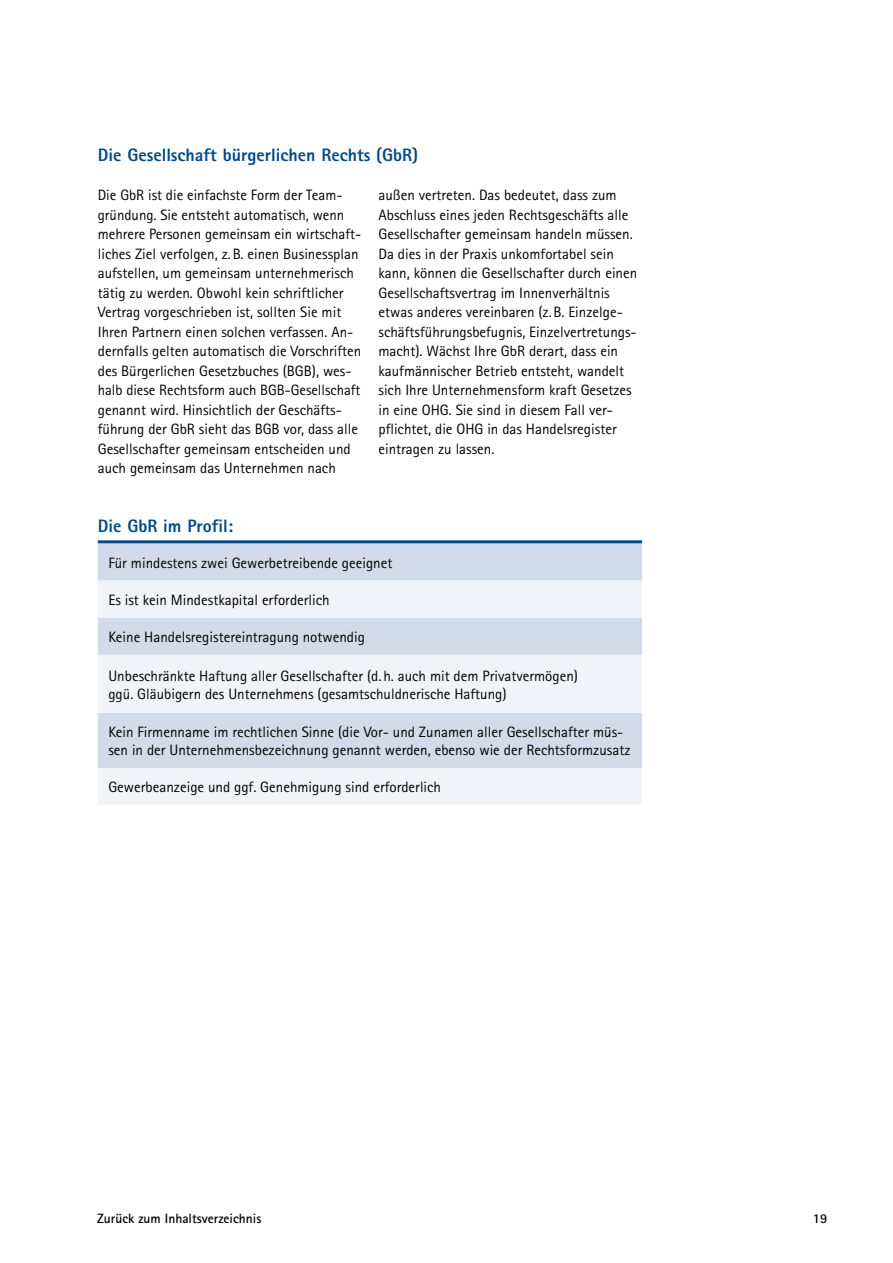
<style>
.page{position:relative;width:893px;height:1263px;background:#fff}
.page>*{position:absolute;margin:0;border:0;box-sizing:border-box;transform-origin:0 0}
.t1{font:800 18px "Rotis Sans Serif";color:#004986}
.t2{font:15px/19.5px "Rotis Sans Serif";color:#000}
.t3{font:700 13.5px "Rotis Sans Serif";color:#000}
</style>
<div class="page">
<div style="left:98px;top:543px;width:544px;height:37px;background:#d3dbea"></div>
<svg style="left:98px;top:580px;width:544px;height:225px;fill:#f0f3f8"></svg>
<hr style="left:98px;top:540px;width:544px;height:3px;background:#004986">
<p class="t1" style="left:98px;top:144px;width:322px">Die Gesellschaft bürgerlichen Rechts (GbR)</p>
<p class="t2" style="left:98px;top:185px;width:265px">Die GbR ist die einfachste Form der Team&shy;gründung. Sie entsteht automatisch, wenn mehrere Personen gemeinsam ein wirtschaft&shy;liches Ziel verfolgen, z.B. einen Businessplan aufstellen, um gemeinsam unternehmerisch tätig zu werden. Obwohl kein schriftlicher Vertrag vorgeschrieben ist, sollten Sie mit Ihren Partnern einen solchen verfassen. An&shy;dernfalls gelten automatisch die Vorschriften des Bürgerlichen Gesetzbuches (BGB), wes&shy;halb diese Rechtsform auch BGB-Gesellschaft genannt wird. Hinsichtlich der Geschäfts&shy;führung der GbR sieht das BGB vor, dass alle Gesellschafter gemeinsam entscheiden und auch gemeinsam das Unternehmen nach</p>
<p class="t2" style="left:378px;top:185px;width:260px">außen vertreten. Das bedeutet, dass zum Abschluss eines jeden Rechtsgeschäfts alle Gesellschafter gemeinsam handeln müssen.<br>Da dies in der Praxis unkomfortabel sein kann, können die Gesellschafter durch einen Gesellschaftsvertrag im Innenverhältnis etwas anderes vereinbaren (z.B. Einzelge&shy;schäftsführungsbefugnis, Einzelvertretungs&shy;macht). Wächst Ihre GbR derart, dass ein kaufmännischer Betrieb entsteht, wandelt sich Ihre Unternehmensform kraft Gesetzes in eine OHG. Sie sind in diesem Fall ver&shy;pflichtet, die OHG in das Handelsregister eintragen zu lassen.</p>
<p class="t1" style="left:98px;top:514px;width:137px">Die GbR im Profil:</p>
<p class="t2" style="left:108px;top:553px;width:286px">Für mindestens zwei Gewerbetreibende geeignet</p>
<p class="t2" style="left:108px;top:590px;width:223px">Es ist kein Mindestkapital erforderlich</p>
<p class="t2" style="left:108px;top:627px;width:258px">Keine Handelsregistereintragung notwendig</p>
<p class="t2" style="left:108px;top:666px;width:471px;line-height:18px">Unbeschränkte Haftung aller Gesellschafter (d.h. auch mit dem Privatvermögen) ggü. Gläubigern des Unternehmens (gesamtschuldnerische Haftung)</p>
<p class="t2" style="left:108px;top:723px;width:524px;line-height:18px">Kein Firmenname im rechtlichen Sinne (die Vor- und Zunamen aller Gesellschafter müs&shy;sen in der Unternehmensbezeichnung genannt werden, ebenso wie der Rechtsformzusatz</p>
<p class="t2" style="left:108px;top:777px;width:334px">Gewerbeanzeige und ggf. Genehmigung sind erforderlich</p>
<p class="t3" style="left:97px;top:1210px;width:166px">Zurück zum Inhaltsverzeichnis</p>
<p class="t3" style="left:813px;top:1210px;width:16px">19</p>
</div>
